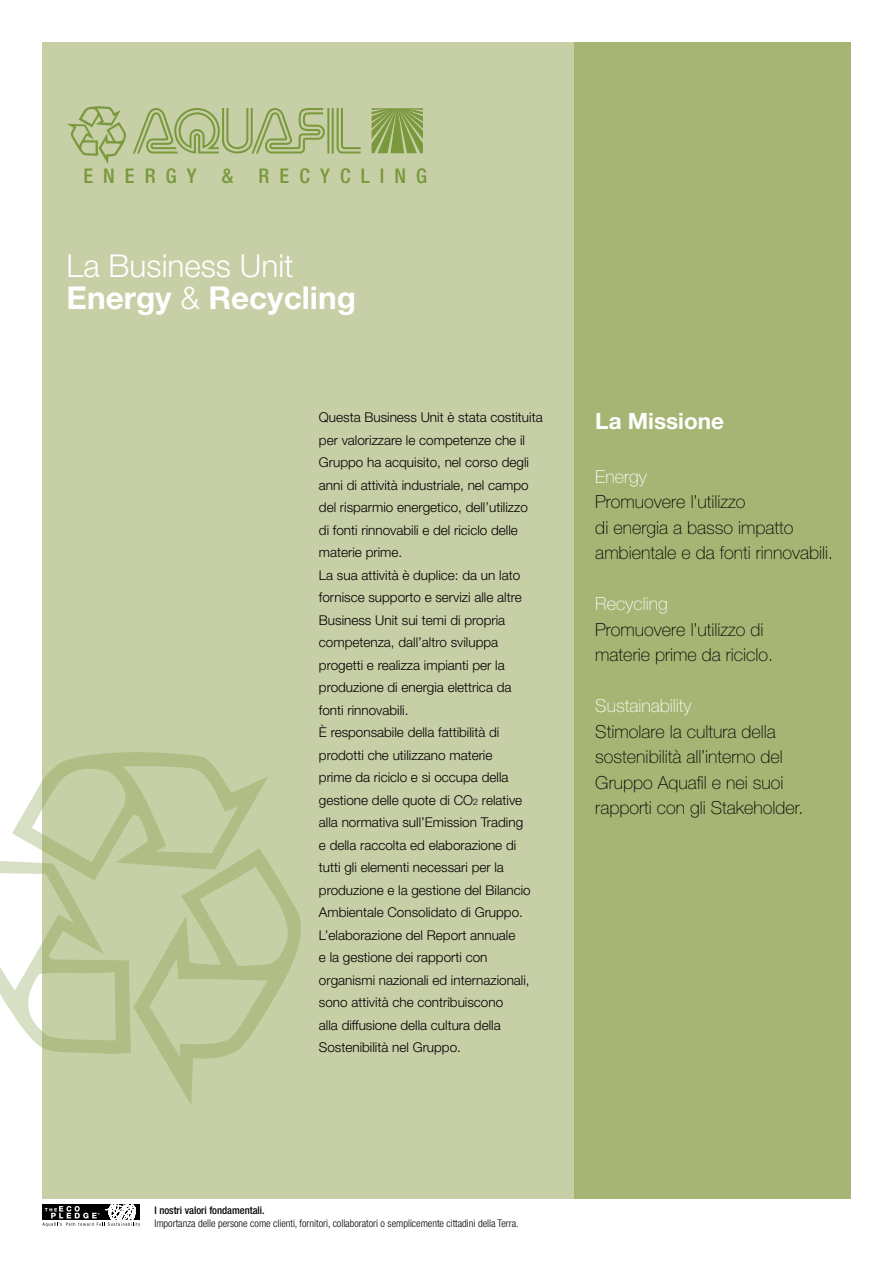
<style>
.page{position:relative;width:893px;height:1263px;background:#fff}
.page>*{position:absolute;margin:0;border:0;box-sizing:border-box;transform-origin:0 0}
.t1{font:300 31.5px/31.5px "Helvetica Neue LT Std";color:#fff}
.t2{font:700 22.5px "Helvetica Neue LT Std";color:#fff}
.t3{font:500 condensed 20.25px "Helvetica Neue LT Std";letter-spacing:.5em;color:#7a983c}
.t4{font:100 18px/25.5px "Helvetica Neue LT Std";color:#000}
.t5{font:100 18px "Helvetica Neue LT Std";color:#fff}
.t6{font:300 13.5px/22.5px "Helvetica Neue LT Std";color:#000}
.t7{font:300 condensed 10.5px "Helvetica Neue LT Std";color:#000}
.t8{font:500 condensed 10.5px "Helvetica Neue LT Std";color:#000}
.s1{font-weight:700}
.s2{font-size:9px}
</style>
<div class="page">
<div style="left:43px;top:43px;width:807px;height:1156px;background:#c7cfa6"></div>
<div style="left:574px;top:43px;width:276px;height:1156px;background:#a6b574"></div>
<svg style="left:0;top:752px;width:301px;height:353px"></svg>
<svg style="left:67px;top:106px;width:59px;height:58px"></svg>
<svg style="left:133px;top:108px;width:228px;height:46px"></svg>
<svg style="left:372px;top:108px;width:51px;height:45px;background:#8ba454"></svg>
<svg style="left:43px;top:1204px;width:97px;height:22px"></svg>
<h3 class="t3" style="left:83px;top:164px;width:345px">ENERGY &amp; RECYCLING</h3>
<h1 class="t1" style="left:67px;top:250px;width:291px">La Business Unit<br><span class="s1">Energy</span> &amp; <span class="s1">Recycling</span></h1>
<p class="t6" style="left:319px;top:406px;width:225px">Questa Business Unit è stata costituita per valorizzare le competenze che il Gruppo ha acquisito, nel corso degli anni di attività industriale, nel campo del risparmio energetico, dell’utilizzo<br>di fonti rinnovabili e del riciclo delle materie prime.<br>La sua attività è duplice: da un lato fornisce supporto e servizi alle altre Business Unit sui temi di propria competenza, dall’altro sviluppa progetti e realizza impianti per la produzione di energia elettrica da<br>fonti rinnovabili.<br>è responsabile della fattibilità di prodotti che utilizzano materie<br>prime da riciclo e si occupa della gestione delle quote di co<span class="s2">2</span> relative alla normativa sull’Emission Trading<br>e della raccolta ed elaborazione di<br>tutti gli elementi necessari per la produzione e la gestione del Bilancio Ambientale Consolidato di Gruppo.<br>L’elaborazione del Report annuale<br>e la gestione dei rapporti con organismi nazionali ed internazionali, sono attività che contribuiscono<br>alla diffusione della cultura della Sostenibilità nel Gruppo.</p>
<h2 class="t2" style="left:595px;top:407px;width:130px">La Missione</h2>
<h3 class="t5" style="left:595px;top:466px;width:53px">Energy</h3>
<h3 class="t4" style="left:595px;top:489px;width:239px">Promuovere l’utilizzo<br>di energia a basso impatto ambientale e da fonti rinnovabili.</h3>
<h3 class="t5" style="left:595px;top:594px;width:74px">Recycling</h3>
<h3 class="t4" style="left:595px;top:617px;width:179px">Promuovere l’utilizzo di materie prime da riciclo.</h3>
<h3 class="t5" style="left:595px;top:696px;width:98px">Sustainability</h3>
<h3 class="t4" style="left:595px;top:719px;width:210px">Stimolare la cultura della sostenibilità all’interno del<br>Gruppo Aquafil e nei suoi rapporti con gli Stakeholder.</h3>
<p class="t8" style="left:154px;top:1204px;width:112px">I nostri valori fondamentali.</p>
<p class="t7" style="left:154px;top:1217px;width:366px">Importanza delle persone come clienti, fornitori, collaboratori o semplicemente cittadini della Terra.</p>
</div>
